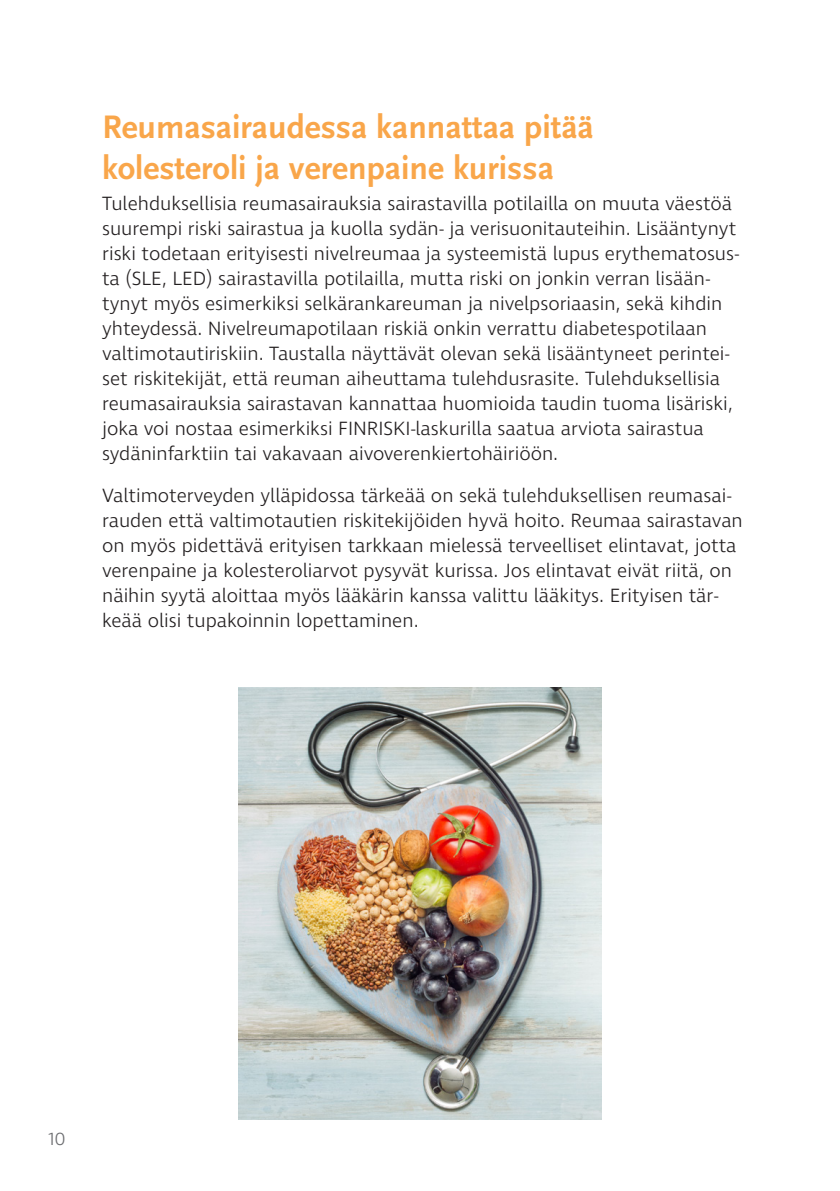
<style>
.page{position:relative;width:840px;height:1191px;background:#fff}
.page>*{position:absolute;margin:0;border:0;box-sizing:border-box;transform-origin:0 0}
.leipsi{font:700 34px/40.8px "Scala Sans Pro";color:#f9a64a}
.leipsi-2{font:300 19.6px/25px "Ingra";color:#231f20}
.t1{font:300 18px "Ingra";color:#6c6d70}
</style>
<div class="page">
<img style="left:238px;top:687px;width:363px;height:432px">
<p class="leipsi" style="left:102px;top:107px;width:493px">Reumasairaudessa kannattaa pitää kolesteroli ja verenpaine kurissa</p>
<p class="leipsi-2" style="left:102px;top:192px;width:638px">Tulehduksellisia reumasairauksia sairastavilla potilailla on muuta väestöä suurempi riski sairastua ja kuolla sydän- ja verisuonitauteihin. Lisääntynyt riski todetaan erityisesti nivelreumaa ja systeemistä lupus erythematosus&shy;ta (SLE, LED) sairastavilla potilailla, mutta riski on jonkin verran lisään&shy;tynyt myös esimerkiksi selkärankareuman ja nivelpsoriaasin, sekä kihdin yhteydessä. Nivelreumapotilaan riskiä onkin verrattu diabetespotilaan valtimotautiriskiin. Taustalla näyttävät olevan sekä lisääntyneet perintei&shy;set riskitekijät, että reuman aiheuttama tulehdusrasite. Tulehduksellisia reumasairauksia sairastavan kannattaa huomioida taudin tuoma lisäriski, joka voi nostaa esimerkiksi FINRISKI-laskurilla saatua arviota sairastua sydäninfarktiin tai vakavaan aivoverenkiertohäiriöön.</p>
<p class="leipsi-2" style="left:102px;top:484px;width:641px">Valtimoterveyden ylläpidossa tärkeää on sekä tulehduksellisen reumasai&shy;rauden että valtimotautien riskitekijöiden hyvä hoito. Reumaa sairastavan on myös pidettävä erityisen tarkkaan mielessä terveelliset elintavat, jotta verenpaine ja kolesteroliarvot pysyvät kurissa. Jos elintavat eivät riitä, on näihin syytä aloittaa myös lääkärin kanssa valittu lääkitys. Erityisen tär&shy;keää olisi tupakoinnin lopettaminen.</p>
<p class="t1" style="left:48px;top:1127px;width:18px">10</p>
</div>
